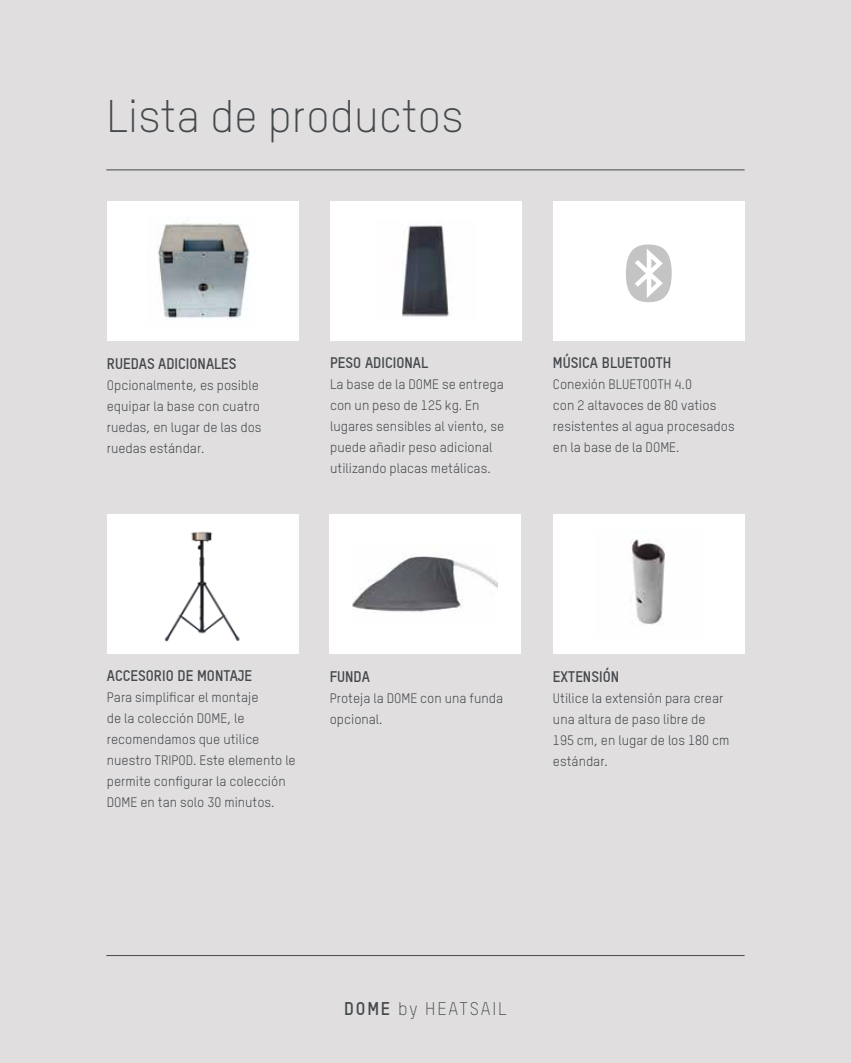
<style>
.page{position:relative;width:851px;height:1063px;background:#fff}
.page>*{position:absolute;margin:0;border:0;box-sizing:border-box;transform-origin:0 0}
.t1{font:300 45px "TSTARPRO";color:#44484c}
.t2{font:300 18px "TSTARPRO";letter-spacing:.1em;color:#44484c}
.t3{font:700 15px "TSTARW00";color:#44484c}
.t4{font:13.5px/21px "TSTARPRO";color:#44484c}
.s1{font-family:"TSTARW00";font-weight:700}
</style>
<div class="page">
<div style="left:0;top:0;width:850px;height:1063px;background:#e0dedf"></div>
<hr style="left:106px;top:955px;width:638px;height:1px;background:#44484c">
<hr style="left:106px;top:170px;width:638px;height:1px;background:#44484c">
<div style="left:553px;top:202px;width:191px;height:139px;background:#fff"></div>
<div style="left:107px;top:201px;width:191px;height:139px;background:#fff"></div>
<div style="left:330px;top:201px;width:191px;height:139px;background:#fff"></div>
<div style="left:553px;top:514px;width:191px;height:140px;background:#fff"></div>
<div style="left:329px;top:514px;width:192px;height:140px;background:#fff"></div>
<img style="left:158px;top:220px;width:92px;height:99px">
<img style="left:352px;top:555px;width:145px;height:58px">
<svg style="left:626px;top:244px;width:45px;height:58px"></svg>
<img style="left:630px;top:539px;width:35px;height:87px">
<div style="left:107px;top:514px;width:191px;height:140px;background:#fff"></div>
<img style="left:164px;top:531px;width:76px;height:110px">
<img style="left:401px;top:225px;width:49px;height:92px">
<h1 class="t1" style="left:106px;top:89px;width:359px">Lista de productos</h1>
<p class="t3" style="left:107px;top:354px;width:131px">RUEDAS ADICIONALES</p>
<p class="t4" style="left:107px;top:374px;width:156px">Opcionalmente, es posible equipar la base con cuatro ruedas, en lugar de las dos ruedas estándar.</p>
<p class="t3" style="left:330px;top:353px;width:99px">PESO ADICIONAL</p>
<p class="t4" style="left:330px;top:373px;width:176px">La base de la DOME se entrega con un peso de 125 kg. En lugares sensibles al viento, se puede añadir peso adicional utilizando placas metálicas.</p>
<p class="t3" style="left:553px;top:354px;width:120px">MÚSICA BLUETOOTH</p>
<p class="t4" style="left:553px;top:374px;width:183px">Conexión BLUETOOTH 4.0<br>con 2 altavoces de 80 vatios resistentes al agua procesados en la base de la DOME.</p>
<p class="t3" style="left:107px;top:667px;width:147px">ACCESORIO DE MONTAJE</p>
<p class="t4" style="left:107px;top:687px;width:190px">Para simplificar el montaje<br>de la colección DOME, le recomendamos que utilice nuestro TRIPOD. Este elemento le permite configurar la colección<br>DOME en tan solo 30 minutos.</p>
<p class="t3" style="left:329px;top:667px;width:42px">FUNDA</p>
<p class="t4" style="left:329px;top:687px;width:175px">Proteja la DOME con una funda opcional.</p>
<p class="t3" style="left:553px;top:667px;width:68px">EXTENSIÓN</p>
<p class="t4" style="left:553px;top:687px;width:178px">Utilice la extensión para crear una altura de paso libre de<br>195 cm, en lugar de los 180 cm estándar.</p>
<h2 class="t2" style="left:344px;top:998px;width:164px"><span class="s1">DOME</span> by HEATSAIL</h2>
</div>
